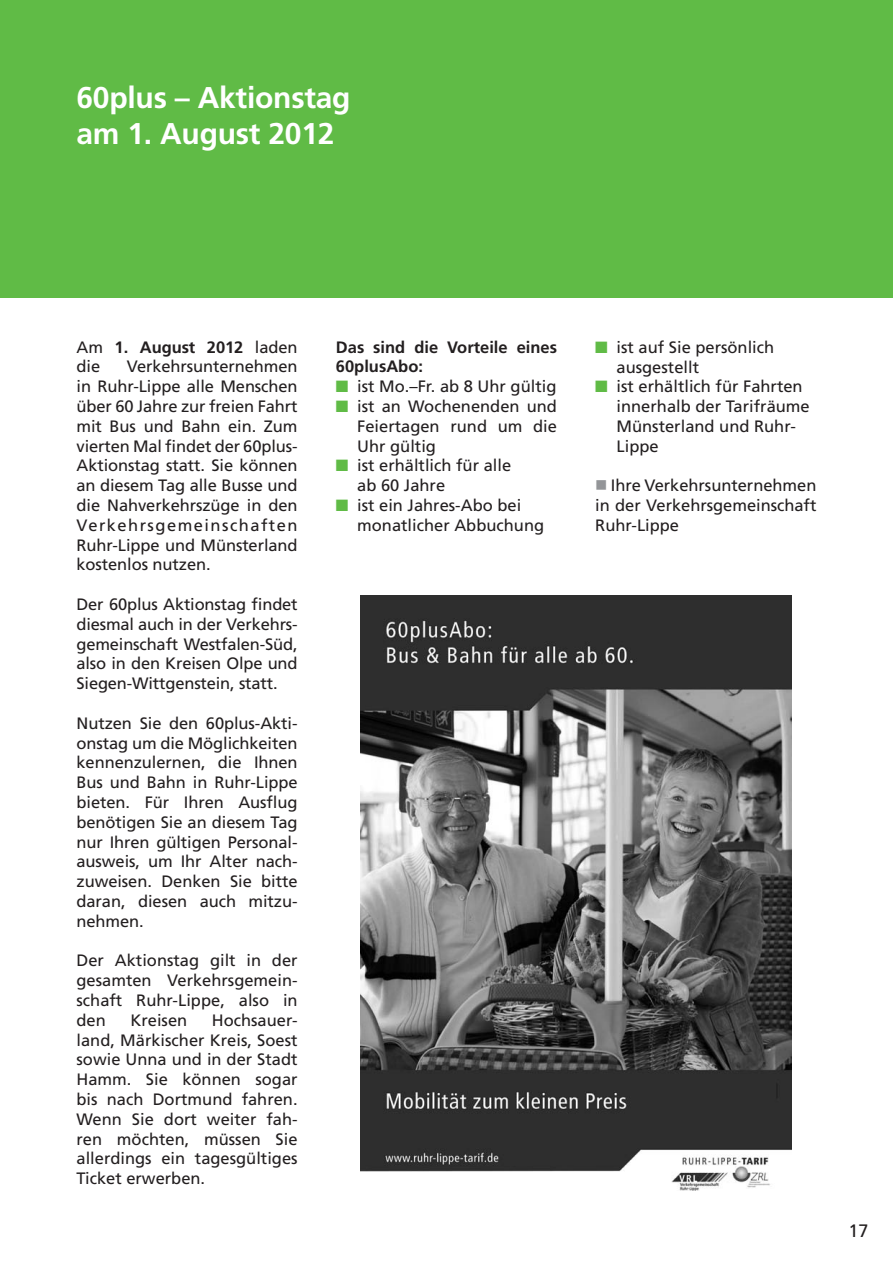
<style>
.page{position:relative;width:893px;height:1263px;background:#fff}
.page>*{position:absolute;margin:0;border:0;box-sizing:border-box;transform-origin:0 0}
.t1{font:700 30px/36px "Frutiger";letter-spacing:-.01em;color:#fff}
.t2{font:18px "Frutiger";color:#231f20}
.t3{font:16.5px/19.8px "Frutiger";color:#231f20;text-align:justify}
.t4{font:700 16.5px/19.8px "Frutiger";color:#231f20}
.s1{font-weight:400}
.s2{color:#60bb46}
.s3{color:#939598}
</style>
<div class="page">
<div style="left:0;top:0;width:893px;height:298px;background:#60bb46"></div>
<img style="left:360px;top:595px;width:432px;height:596px">
<h1 class="t1" style="left:77px;top:79px;width:276px">60plus – Aktionstag am 1. August 2012</h1>
<p class="t4" style="left:77px;top:337px;width:223px"><span class="s1">Am</span> 1. August 2012 <span class="s1">laden die</span></p>
<p class="t3" style="left:77px;top:357px;width:223px;text-indent:50px">Verkehrsunternehmen in Ruhr-Lippe alle Menschen über 60 Jahre zur freien Fahrt mit Bus und Bahn ein. Zum vierten Mal findet der 60plus-Aktionstag statt. Sie können an diesem Tag alle Busse und die Nahverkehrszüge in den Verkehrsgemeinschaften Ruhr-Lippe und Münsterland kostenlos nutzen.</p>
<p class="t3" style="left:77px;top:594px;width:223px">Der 60plus Aktionstag findet diesmal auch in der Verkehrs&shy;gemeinschaft Westfalen-Süd, also in den Kreisen Olpe und Siegen-Wittgenstein, statt.</p>
<p class="t3" style="left:77px;top:713px;width:223px">Nutzen Sie den 60plus-Akti&shy;onstag um die Möglichkeiten kennenzulernen, die Ihnen Bus und Bahn in Ruhr-Lippe bieten. Für Ihren Ausflug benötigen Sie an diesem Tag nur Ihren gültigen Personal&shy;ausweis, um Ihr Alter nach&shy;zuweisen. Denken Sie bitte daran, diesen auch mitzu&shy;nehmen.</p>
<p class="t3" style="left:77px;top:951px;width:223px">Der Aktionstag gilt in der gesamten Verkehrsgemein&shy;schaft Ruhr-Lippe, also in den</p>
<p class="t3" style="left:77px;top:1010px;width:223px;text-indent:135px">Hochsauer&shy;land, Märkischer Kreis, Soest sowie Unna und in der Stadt Hamm. Sie können sogar bis nach Dortmund fahren.<br>Wenn Sie dort weiter fah&shy;ren möchten, müssen Sie allerdings ein tagesgültiges Ticket erwerben.</p>
<p class="t3" style="left:130px;top:1010px;width:58px">Kreisen</p>
<p class="t4" style="left:336px;top:337px;width:223px">Das sind die Vorteile eines<br>60plusAbo:</p>
<p class="t3" style="left:336px;top:377px;width:222px"><span class="s2">■</span> ist Mo.–Fr. ab 8 Uhr gültig</p>
<p class="t3" style="left:357px;top:396px;width:201px;text-indent:-21px"><span class="s2">■</span> ist an Wochenenden und Feiertagen rund um die Uhr gültig</p>
<p class="t3" style="left:357px;top:456px;width:156px;text-indent:-21px"><span class="s2">■</span> ist erhältlich für alle ab 60 Jahre</p>
<p class="t3" style="left:357px;top:495px;width:188px;text-indent:-21px"><span class="s2">■</span> ist ein Jahres-Abo bei monatlicher Abbuchung</p>
<p class="t3" style="left:617px;top:337px;width:159px;text-indent:-21px"><span class="s2">■</span> ist auf Sie persönlich ausgestellt</p>
<p class="t3" style="left:617px;top:377px;width:195px;text-align:left;text-indent:-21px"><span class="s2">■</span> ist erhältlich für Fahrten innerhalb der Tarifräume<br>Münsterland und Ruhr-<br>Lippe</p>
<p class="t3" style="left:595px;top:476px;width:223px"><span class="s3">■</span> Ihre Verkehrsunternehmen in der Verkehrsgemeinschaft Ruhr-Lippe</p>
<p class="t2" style="left:848px;top:1220px;width:22px">17</p>
</div>
